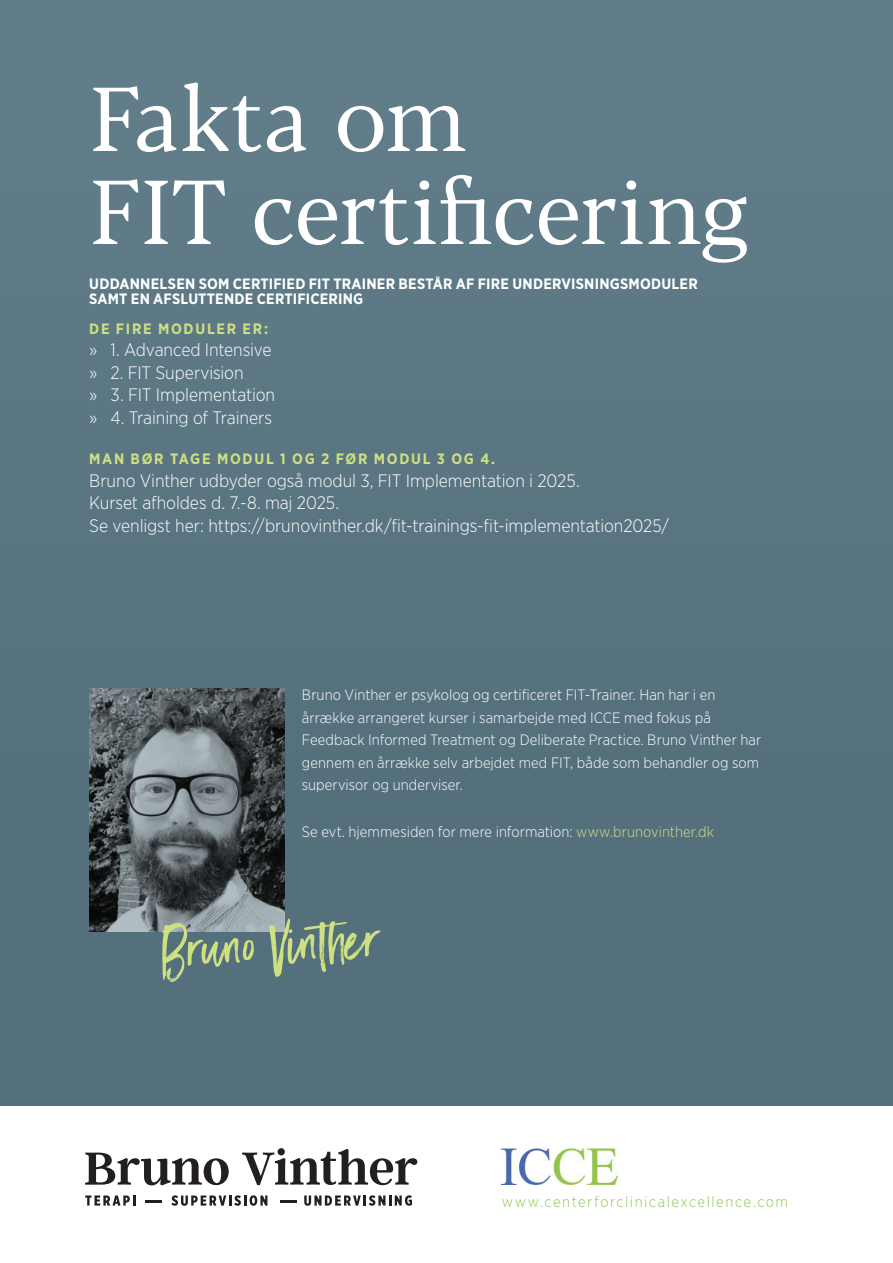
<style>
.page{position:relative;width:893px;height:1263px;background:#fff}
.page>*{position:absolute;margin:0;border:0;box-sizing:border-box;transform-origin:0 0}
.t1{font:90px "Blacker Text";letter-spacing:-.01em;color:#fff}
.t2{font:54px "Black Diamond";color:#cfe081}
.t3{font:300 18px "Gotham Narrow";letter-spacing:-.005em;color:#fff}
.t4{font:300 15px/22.5px "Gotham Narrow";letter-spacing:.005em;color:#fff}
.t5{font:700 15px/15px "Gotham Narrow";letter-spacing:.015em;color:#fff}
.t6{font:700 15px "Gotham Narrow";letter-spacing:.115em;color:#cfe081}
.t7{font:300 15px "Gotham Narrow";letter-spacing:.1em;color:#92c453}
.s1{color:#cfe081}
</style>
<div class="page">
<svg style="left:85px;top:1148px;width:332px;height:37px"></svg>
<svg style="left:85px;top:1195px;width:50px;height:10px"></svg>
<svg style="left:171px;top:1195px;width:96px;height:11px"></svg>
<svg style="left:304px;top:1195px;width:108px;height:11px"></svg>
<svg style="left:146px;top:1200px;width:16px;height:2px"></svg>
<svg style="left:280px;top:1200px;width:17px;height:2px"></svg>
<img style="left:502px;top:1148px;width:116px;height:37px">
<div style="left:0;top:0;width:893px;height:1106px;background:#617d8a"></div>
<div style="left:0;top:125px;width:893px;height:981px;background:#587481"></div>
<svg style="left:89px;top:688px;width:196px;height:244px;background:#596164"></svg>
<p class="t1" style="left:89px;top:64px;width:381px">Fakta om</p>
<p class="t1" style="left:89px;top:157px;width:662px">FIT certificering</p>
<p class="t5" style="left:89px;top:276px;width:610px">UDDANNELSEN SOM CERTIFIED FIT TRAINER BESTÅR AF FIRE UNDERVISNINGSMODULER<br>SAMT EN AFSLUTTENDE CERTIFICERING</p>
<p class="t6" style="left:89px;top:319px;width:180px">DE FIRE MODULER ER:</p>
<p class="t3" style="left:89px;top:339px;width:184px">» 1. Advanced Intensive</p>
<p class="t3" style="left:89px;top:361px;width:156px">» 2. FIT Supervision</p>
<p class="t3" style="left:89px;top:384px;width:187px">» 3. FIT Implementation</p>
<p class="t3" style="left:89px;top:406px;width:184px">» 4. Training of Trainers</p>
<p class="t6" style="left:89px;top:449px;width:407px">MAN BØR TAGE MODUL 1 OG 2 FØR MODUL 3 OG 4.</p>
<p class="t3" style="left:89px;top:469px;width:492px">Bruno Vinther udbyder også modul 3, FIT Implementation i 2025.</p>
<p class="t3" style="left:89px;top:492px;width:251px">Kurset afholdes d. 7.-8. maj 2025.</p>
<p class="t3" style="left:89px;top:514px;width:581px">Se venligst her: https://brunovinther.dk/fit-trainings-fit-implementation2025/</p>
<p class="t4" style="left:302px;top:683px;width:461px">Bruno Vinther er psykolog og certificeret FIT-Trainer. Han har i en årrække arrangeret kurser i samarbejde med ICCE med fokus på Feedback Informed Treatment og Deliberate Practice. Bruno Vinther har gennem en årrække selv arbejdet med FIT, både som behandler og som supervisor og underviser.</p>
<p class="t4" style="left:302px;top:820px;width:414px">Se evt. hjemmesiden for mere information: <span class="s1">www.brunovinther.dk</span></p>
<p class="t2" style="left:159px;top:915px;width:222px;rotate:-3deg">Bruno Vinther</p>
<p class="t7" style="left:502px;top:1192px;width:288px">www.centerforclinicalexcellence.com</p>
</div>
